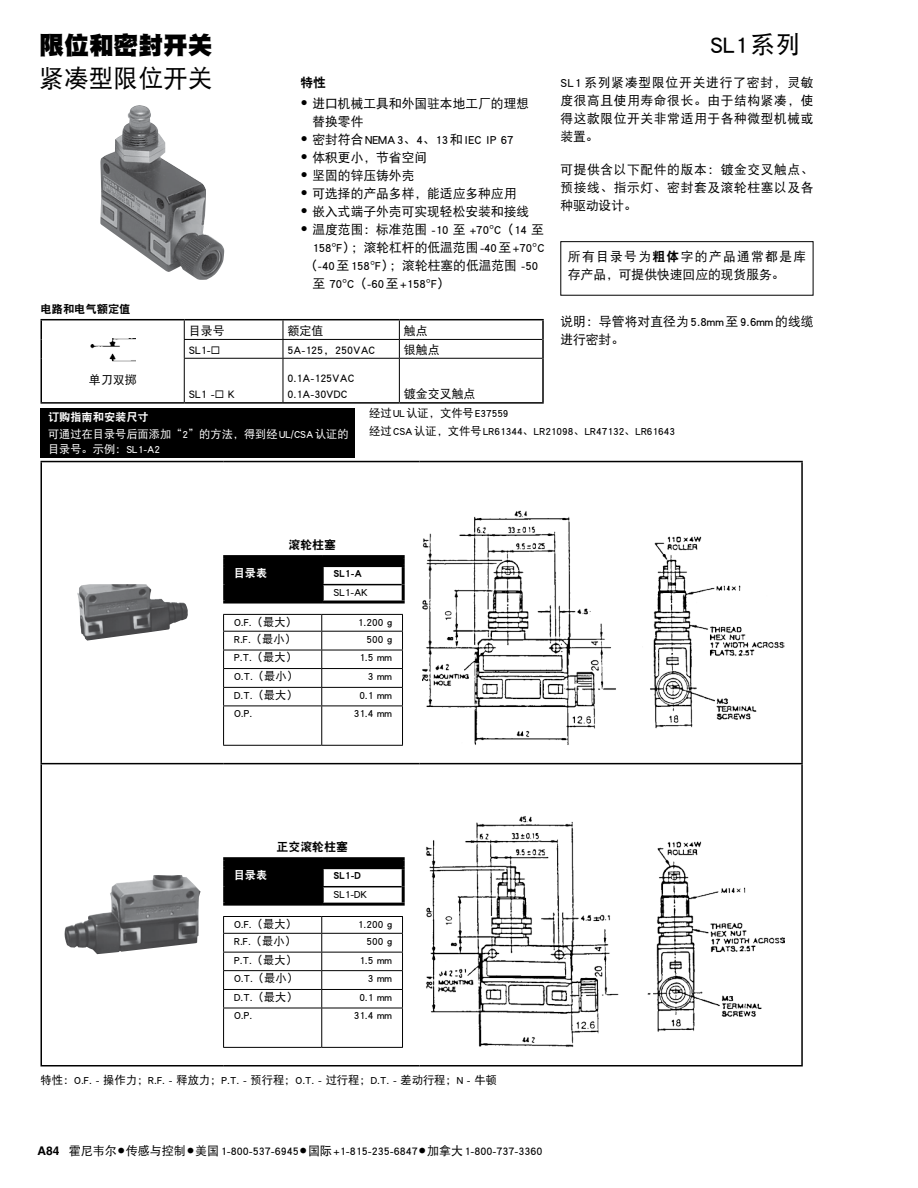
<style>
.page{position:relative;width:918px;height:1188px;background:#fff}
.page>*{position:absolute;margin:0;border:0;box-sizing:border-box;transform-origin:0 0}
.t1{font:24.75px "DF Hei GB W5";color:#000}
.t2{font:24.75px "DF Hei GB W12";color:#000}
.t3{font:12.75px/18px "DF Hei GB W5";color:#000}
.t4{font:12.75px/18px "DF Hei GB W5";letter-spacing:.055em;color:#000}
.t5{font:12.75px "DF Hei GB W9";color:#000}
.t6{font:12px/16.5px "DF Hei GB W5";color:#000}
.t7{font:12px "DF Hei GB W9";color:#000}
.t8{font:11.25px/18px "DF Hei GB W5";color:#000}
.t9{font:11.25px/15px "DF Hei GB W5";color:#fff}
.t10{font:11.25px "DF Hei GB W9";color:#000}
.t11{font:11.25px "DF Hei GB W9";color:#fff}
.s1{font-family:"Helvetica LT Std";font-weight:900;font-size:15px}
.s2{font-family:"Helvetica LT Std"}
.s3{font-family:"DF Hei GB W9"}
.s4{font-family:"Helvetica LT Std";font-weight:700}
.s5{font-family:"Helvetica LT Std";font-size:18px}
</style>
<div class="page">
<div style="left:560px;top:241px;width:253px;height:55px;border:1px solid #000"></div>
<hr style="left:40px;top:319px;width:144px;height:1px;background:#000">
<hr style="left:184px;top:319px;width:99px;height:1px;background:#000">
<hr style="left:283px;top:319px;width:116px;height:1px;background:#000">
<hr style="left:399px;top:319px;width:145px;height:1px;background:#000">
<hr style="left:184px;top:402px;width:99px;height:2px;background:#000">
<hr style="left:283px;top:402px;width:116px;height:2px;background:#000">
<hr style="left:399px;top:402px;width:145px;height:2px;background:#000">
<hr style="left:40px;top:402px;width:144px;height:2px;background:#000">
<svg style="left:40px;top:320px;width:504px;height:83px"></svg>
<hr style="left:184px;top:359px;width:1px;height:43px;background:#000">
<hr style="left:283px;top:359px;width:1px;height:43px;background:#000">
<hr style="left:399px;top:359px;width:1px;height:43px;background:#000">
<img style="left:90px;top:339px;width:45px;height:22px">
<div style="left:40px;top:408px;width:316px;height:49px;background:#000"></div>
<hr style="left:40px;top:461px;width:183px;height:1px;background:#000">
<hr style="left:40px;top:462px;width:2px;height:301px;background:#000">
<hr style="left:223px;top:461px;width:196px;height:1px;background:#000">
<hr style="left:419px;top:461px;width:384px;height:1px;background:#000">
<hr style="left:801px;top:462px;width:2px;height:301px;background:#000">
<hr style="left:40px;top:763px;width:183px;height:1px;background:#000">
<hr style="left:40px;top:764px;width:2px;height:301px;background:#000">
<hr style="left:223px;top:763px;width:196px;height:1px;background:#000">
<hr style="left:419px;top:763px;width:384px;height:1px;background:#000">
<hr style="left:801px;top:764px;width:2px;height:301px;background:#000">
<hr style="left:40px;top:1065px;width:183px;height:1px;background:#000">
<hr style="left:223px;top:1065px;width:196px;height:1px;background:#000">
<hr style="left:419px;top:1065px;width:384px;height:1px;background:#000">
<img style="left:77px;top:584px;width:111px;height:57px">
<hr style="left:223px;top:601px;width:100px;height:3px;background:#000">
<hr style="left:323px;top:601px;width:82px;height:3px;background:#000">
<hr style="left:223px;top:555px;width:100px;height:3px;background:#000">
<hr style="left:323px;top:555px;width:82px;height:3px;background:#000">
<svg style="left:223px;top:557px;width:182px;height:45px"></svg>
<hr style="left:223px;top:564px;width:100px;height:3px;background:#000">
<hr style="left:323px;top:564px;width:82px;height:3px;background:#000">
<hr style="left:223px;top:745px;width:99px;height:1px;background:#000">
<hr style="left:322px;top:745px;width:81px;height:1px;background:#000">
<svg style="left:223px;top:614px;width:180px;height:131px"></svg>
<hr style="left:223px;top:706px;width:1px;height:39px;background:#000">
<hr style="left:321px;top:706px;width:1px;height:39px;background:#000">
<hr style="left:402px;top:706px;width:1px;height:39px;background:#000">
<img style="left:422px;top:511px;width:362px;height:234px">
<img style="left:65px;top:875px;width:136px;height:79px">
<hr style="left:223px;top:903px;width:100px;height:3px;background:#000">
<hr style="left:323px;top:903px;width:82px;height:3px;background:#000">
<hr style="left:223px;top:857px;width:100px;height:3px;background:#000">
<hr style="left:323px;top:857px;width:82px;height:3px;background:#000">
<svg style="left:223px;top:859px;width:182px;height:45px"></svg>
<hr style="left:223px;top:866px;width:100px;height:3px;background:#000">
<hr style="left:323px;top:866px;width:82px;height:3px;background:#000">
<hr style="left:223px;top:1047px;width:99px;height:1px;background:#000">
<hr style="left:322px;top:1047px;width:81px;height:1px;background:#000">
<svg style="left:223px;top:916px;width:180px;height:131px"></svg>
<hr style="left:223px;top:1008px;width:1px;height:39px;background:#000">
<hr style="left:321px;top:1008px;width:1px;height:39px;background:#000">
<hr style="left:402px;top:1008px;width:1px;height:39px;background:#000">
<img style="left:426px;top:816px;width:358px;height:231px">
<img style="left:100px;top:105px;width:124px;height:175px">
<h1 class="t2" style="left:39px;top:32px;width:175px">限位和密封开关</h1>
<h1 class="t1" style="left:39px;top:65px;width:175px">紧凑型限位开关</h1>
<p class="t10" style="left:41px;top:303px;width:91px">电路和电气额定值</p>
<p class="t5" style="left:300px;top:76px;width:27px">特性</p>
<p class="t3" style="left:312px;top:94px;width:218px;text-indent:-12px"><span class="s1">•</span> 进口机械工具和外国驻本地工厂的理想替换零件</p>
<p class="t3" style="left:300px;top:130px;width:215px"><span class="s1">•</span> 密封符合 NEMA 3、4、13 和 IEC IP 67</p>
<p class="t3" style="left:300px;top:148px;width:128px"><span class="s1">•</span> 体积更小，节省空间</p>
<p class="t3" style="left:300px;top:166px;width:115px"><span class="s1">•</span> 坚固的锌压铸外壳</p>
<p class="t3" style="left:300px;top:184px;width:217px"><span class="s1">•</span> 可选择的产品多样，能适应多种应用</p>
<p class="t3" style="left:300px;top:202px;width:230px"><span class="s1">•</span> 嵌入式端子外壳可实现轻松安装和接线</p>
<p class="t3" style="left:300px;top:220px;width:245px"><span class="s1">•</span> 温度范围：标准范围 -10 至 +70<span class="s2">°</span>C（14 至</p>
<p class="t3" style="left:312px;top:238px;width:234px">158<span class="s2">°</span>F）；滚轮杠杆的低温范围 -40 至 +70<span class="s2">°</span>C</p>
<p class="t3" style="left:305px;top:256px;width:235px">（-40 至 158<span class="s2">°</span>F）；滚轮柱塞的低温范围 -50</p>
<p class="t3" style="left:312px;top:274px;width:139px">至 70<span class="s2">°</span>C（-60 至 +158<span class="s2">°</span>F）</p>
<p class="t6" style="left:89px;top:371px;width:49px">单刀双掷</p>
<p class="t6" style="left:189px;top:322px;width:37px">目录号</p>
<p class="t6" style="left:287px;top:322px;width:37px">额定值</p>
<p class="t6" style="left:404px;top:322px;width:25px">触点</p>
<p class="t6" style="left:189px;top:341px;width:33px">SL1-◻</p>
<p class="t6" style="left:287px;top:341px;width:89px">5A-125，250VAC</p>
<p class="t6" style="left:404px;top:341px;width:37px">银触点</p>
<p class="t6" style="left:189px;top:386px;width:48px">SL1 -◻ K</p>
<p class="t6" style="left:287px;top:369px;width:69px">0.1A-125VAC<br>0.1A-30VDC</p>
<p class="t6" style="left:404px;top:386px;width:73px">镀金交叉触点</p>
<h1 class="t1" style="left:710px;top:31px;width:91px">SL1 系列</h1>
<p class="t3" style="left:560px;top:73px;width:255px;text-align:justify">SL1 系列紧凑型限位开关进行了密封，灵敏度很高且使用寿命很长。由于结构紧凑，使得这款限位开关非常适用于各种微型机械或装置。</p>
<p class="t3" style="left:560px;top:160px;width:255px;text-align:justify">可提供含以下配件的版本：镀金交叉触点、预接线、指示灯、密封套及滚轮柱塞以及各种驱动设计。</p>
<p class="t4" style="left:568px;top:247px;width:240px">所有目录号为<span class="s3">粗体</span>字的产品通常都是库存产品，可提供快速回应的现货服务。</p>
<p class="t3" style="left:560px;top:312px;width:255px">说明：导管将对直径为 5.8mm 至 9.6mm 的线缆进行密封。</p>
<p class="t11" style="left:48px;top:411px;width:102px">订购指南和安装尺寸</p>
<p class="t9" style="left:48px;top:426px;width:302px">可通过在目录号后面添加“2”的方法，得到经 UL/CSA 认证的目录号。示例：SL1-A2</p>
<p class="t8" style="left:369px;top:404px;width:307px">经过 UL 认证，文件号 E37559<br>经过 CSA 认证，文件号 LR61344、LR21098、LR47132、LR61643</p>
<p class="t7" style="left:288px;top:538px;width:49px">滚轮柱塞</p>
<p class="t11" style="left:234px;top:567px;width:35px">目录表</p>
<p class="t10" style="left:333px;top:567px;width:30px">SL1-A</p>
<p class="t8" style="left:333px;top:583px;width:36px">SL1-AK</p>
<p class="t8" style="left:234px;top:613px;width:64px">O.F.（最大）</p>
<p class="t8" style="left:358px;top:613px;width:36px">1.200 g</p>
<p class="t8" style="left:234px;top:629px;width:63px">R.F.（最小）</p>
<p class="t8" style="left:366px;top:629px;width:27px">500 g</p>
<p class="t8" style="left:234px;top:648px;width:64px">P.T.（最大）</p>
<p class="t8" style="left:359px;top:648px;width:34px">1.5 mm</p>
<p class="t8" style="left:234px;top:667px;width:65px">O.T.（最小）</p>
<p class="t8" style="left:368px;top:667px;width:26px">3 mm</p>
<p class="t8" style="left:234px;top:686px;width:65px">D.T.（最大）</p>
<p class="t8" style="left:359px;top:686px;width:34px">0.1 mm</p>
<p class="t8" style="left:234px;top:704px;width:20px">O.P.</p>
<p class="t8" style="left:354px;top:704px;width:40px">31.4 mm</p>
<p class="t7" style="left:276px;top:840px;width:73px">正交滚轮柱塞</p>
<p class="t11" style="left:234px;top:869px;width:35px">目录表</p>
<p class="t10" style="left:333px;top:869px;width:29px">SL1-D</p>
<p class="t8" style="left:333px;top:885px;width:35px">SL1-DK</p>
<p class="t8" style="left:234px;top:915px;width:64px">O.F.（最大）</p>
<p class="t8" style="left:358px;top:915px;width:36px">1.200 g</p>
<p class="t8" style="left:234px;top:932px;width:63px">R.F.（最小）</p>
<p class="t8" style="left:366px;top:932px;width:27px">500 g</p>
<p class="t8" style="left:234px;top:950px;width:64px">P.T.（最大）</p>
<p class="t8" style="left:359px;top:950px;width:34px">1.5 mm</p>
<p class="t8" style="left:234px;top:969px;width:65px">O.T.（最小）</p>
<p class="t8" style="left:368px;top:969px;width:26px">3 mm</p>
<p class="t8" style="left:234px;top:988px;width:65px">D.T.（最大）</p>
<p class="t8" style="left:359px;top:988px;width:34px">0.1 mm</p>
<p class="t8" style="left:234px;top:1006px;width:20px">O.P.</p>
<p class="t8" style="left:354px;top:1006px;width:40px">31.4 mm</p>
<p class="t8" style="left:41px;top:1070px;width:458px">特性：O.F. - 操作力；R.F. - 释放力；P.T. - 预行程；O.T. - 过行程；D.T. - 差动行程；N - 牛顿</p>
<p class="t6" style="left:37px;top:1142px;width:507px"><span class="s4">A84</span> 霍尼韦尔 <span class="s5">•</span> 传感与控制 <span class="s5">•</span> 美国 1-800-537-6945 <span class="s5">•</span> 国际 +1-815-235-6847 <span class="s5">•</span> 加拿大 1-800-737-3360</p>
</div>
